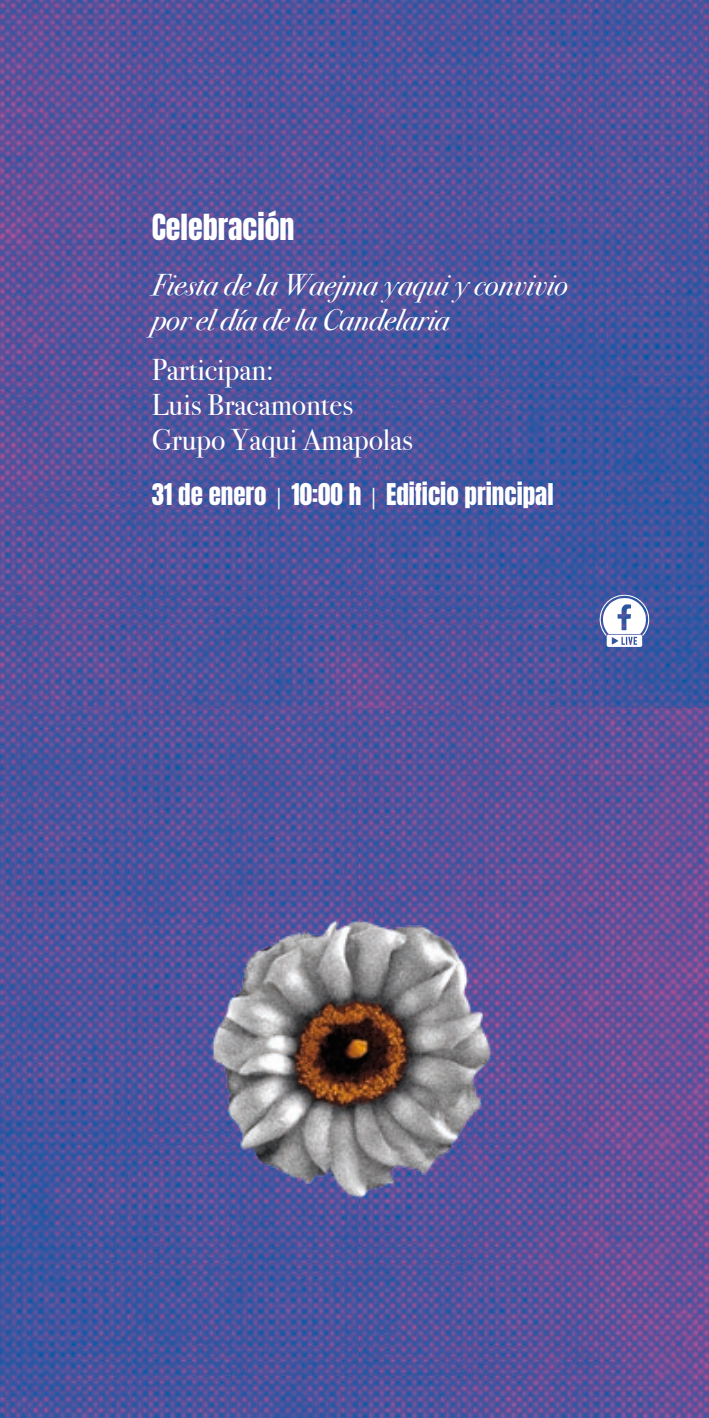
<style>
.page{position:relative;width:709px;height:1418px;background:#fff}
.page>*{position:absolute;margin:0;border:0;box-sizing:border-box;transform-origin:0 0}
.t1{font:italic 30px/35px "Bodoni Svty Two ITCTT";color:#fff}
.t2{font:30px/35px "Bodoni Svty Two ITCTT";color:#fff}
.t3{font:30px "Anton";color:#fff}
.t4{font:25px "Anton";color:#fff}
.s1{font-family:"Bodoni Svty Two ITCTT"}
</style>
<div class="page">
<img style="left:0;top:0;width:709px;height:1417px">
<svg style="left:598px;top:593px;width:52px;height:54px"></svg>
<img style="left:202px;top:913px;width:305px;height:300px">
<p class="t3" style="left:152px;top:212px;width:144px">Celebración</p>
<p class="t1" style="left:152px;top:265px;width:418px">Fiesta de la Waejma yaqui y convivio por el día de la Candelaria</p>
<p class="t2" style="left:152px;top:349px;width:263px">Participan:<br>Luis Bracamontes<br>Grupo Yaqui Amapolas</p>
<p class="t4" style="left:152px;top:481px;width:403px">31 de enero <span class="s1">|</span> 10:00 h <span class="s1">|</span> Edificio principal</p>
</div>
